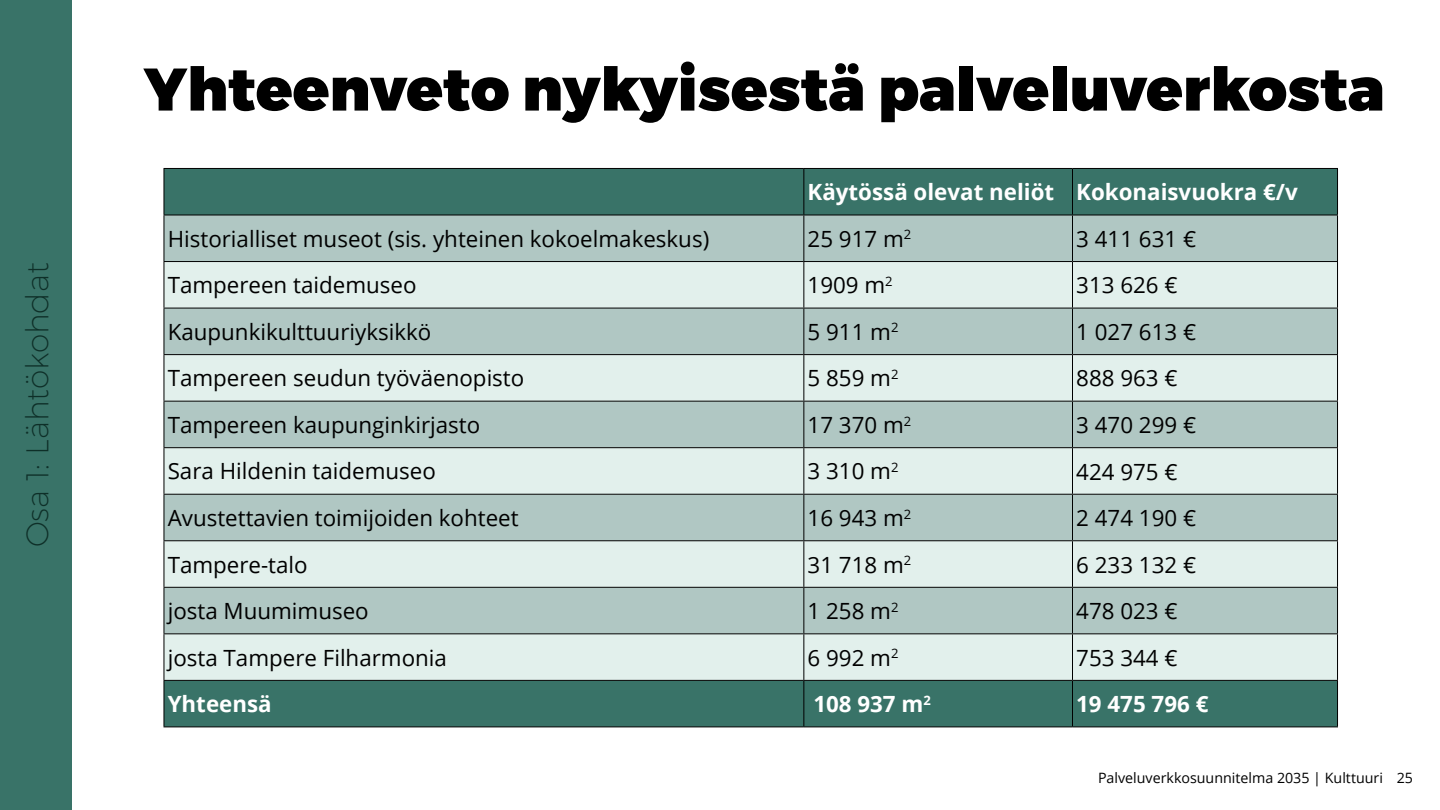
<style>
.page{position:relative;width:1440px;height:810px;background:#fff}
.page>*{position:absolute;margin:0;border:0;box-sizing:border-box;transform-origin:0 0}
.t1{font:900 60px "Montserrat";color:#000}
.t2{font:200 31.5px "Montserrat";color:#0e2f28}
.t3{font:22.35px "Open Sans";color:#000}
.t4{font:700 22.35px "Open Sans";color:#fff}
.t5{font:14.25px "Open Sans";color:#000}
</style>
<div class="page">
<div style="left:0;top:0;width:72px;height:810px;background:#397368"></div>
<div style="left:164px;top:169px;width:1173px;height:557px;background:#397368"></div>
<div style="left:164px;top:216px;width:1173px;height:45px;background:#b0c7c3"></div>
<svg style="left:164px;top:262px;width:1173px;height:418px;background:#cadcd8"></svg>
<hr style="left:164px;top:168px;width:640px;height:1px;background:#000">
<hr style="left:163px;top:169px;width:1px;height:46px;background:#000">
<hr style="left:804px;top:168px;width:268px;height:1px;background:#000">
<hr style="left:803px;top:169px;width:1px;height:46px;background:#000">
<hr style="left:1072px;top:168px;width:266px;height:1px;background:#000">
<hr style="left:1072px;top:169px;width:1px;height:46px;background:#000">
<hr style="left:1337px;top:169px;width:1px;height:46px;background:#000">
<hr style="left:164px;top:215px;width:640px;height:1px;background:#000">
<hr style="left:163px;top:215px;width:1px;height:46px;background:#000">
<hr style="left:804px;top:215px;width:268px;height:1px;background:#000">
<hr style="left:803px;top:215px;width:1px;height:46px;background:#000">
<hr style="left:1072px;top:215px;width:266px;height:1px;background:#000">
<hr style="left:1072px;top:215px;width:1px;height:46px;background:#000">
<hr style="left:1337px;top:215px;width:1px;height:46px;background:#000">
<hr style="left:164px;top:261px;width:640px;height:1px;background:#000">
<hr style="left:163px;top:262px;width:1px;height:46px;background:#000">
<hr style="left:804px;top:261px;width:268px;height:1px;background:#000">
<hr style="left:803px;top:262px;width:1px;height:46px;background:#000">
<hr style="left:1072px;top:261px;width:266px;height:1px;background:#000">
<hr style="left:1072px;top:262px;width:1px;height:46px;background:#000">
<hr style="left:1337px;top:262px;width:1px;height:46px;background:#000">
<hr style="left:164px;top:308px;width:640px;height:1px;background:#000">
<hr style="left:163px;top:309px;width:1px;height:45px;background:#000">
<hr style="left:804px;top:308px;width:268px;height:1px;background:#000">
<hr style="left:803px;top:309px;width:1px;height:45px;background:#000">
<hr style="left:1072px;top:308px;width:266px;height:1px;background:#000">
<hr style="left:1072px;top:309px;width:1px;height:45px;background:#000">
<hr style="left:1337px;top:309px;width:1px;height:45px;background:#000">
<hr style="left:164px;top:354px;width:640px;height:1px;background:#000">
<hr style="left:163px;top:355px;width:1px;height:46px;background:#000">
<hr style="left:804px;top:354px;width:268px;height:1px;background:#000">
<hr style="left:803px;top:355px;width:1px;height:46px;background:#000">
<hr style="left:1072px;top:354px;width:266px;height:1px;background:#000">
<hr style="left:1072px;top:355px;width:1px;height:46px;background:#000">
<hr style="left:1337px;top:355px;width:1px;height:46px;background:#000">
<hr style="left:164px;top:401px;width:640px;height:1px;background:#000">
<hr style="left:163px;top:402px;width:1px;height:45px;background:#000">
<hr style="left:804px;top:401px;width:268px;height:1px;background:#000">
<hr style="left:803px;top:402px;width:1px;height:45px;background:#000">
<hr style="left:1072px;top:401px;width:266px;height:1px;background:#000">
<hr style="left:1072px;top:402px;width:1px;height:45px;background:#000">
<hr style="left:1337px;top:402px;width:1px;height:45px;background:#000">
<hr style="left:164px;top:447px;width:640px;height:1px;background:#000">
<hr style="left:163px;top:448px;width:1px;height:46px;background:#000">
<hr style="left:804px;top:447px;width:268px;height:1px;background:#000">
<hr style="left:803px;top:448px;width:1px;height:46px;background:#000">
<hr style="left:1072px;top:447px;width:266px;height:1px;background:#000">
<hr style="left:1072px;top:448px;width:1px;height:46px;background:#000">
<hr style="left:1337px;top:448px;width:1px;height:46px;background:#000">
<hr style="left:164px;top:494px;width:640px;height:1px;background:#000">
<hr style="left:163px;top:495px;width:1px;height:45px;background:#000">
<hr style="left:804px;top:494px;width:268px;height:1px;background:#000">
<hr style="left:803px;top:495px;width:1px;height:45px;background:#000">
<hr style="left:1072px;top:494px;width:266px;height:1px;background:#000">
<hr style="left:1072px;top:495px;width:1px;height:45px;background:#000">
<hr style="left:1337px;top:495px;width:1px;height:45px;background:#000">
<hr style="left:164px;top:540px;width:640px;height:1px;background:#000">
<hr style="left:163px;top:541px;width:1px;height:46px;background:#000">
<hr style="left:804px;top:540px;width:268px;height:1px;background:#000">
<hr style="left:803px;top:541px;width:1px;height:46px;background:#000">
<hr style="left:1072px;top:540px;width:266px;height:1px;background:#000">
<hr style="left:1072px;top:541px;width:1px;height:46px;background:#000">
<hr style="left:1337px;top:541px;width:1px;height:46px;background:#000">
<hr style="left:164px;top:587px;width:640px;height:1px;background:#000">
<hr style="left:163px;top:588px;width:1px;height:45px;background:#000">
<hr style="left:804px;top:587px;width:268px;height:1px;background:#000">
<hr style="left:803px;top:588px;width:1px;height:45px;background:#000">
<hr style="left:1072px;top:587px;width:266px;height:1px;background:#000">
<hr style="left:1072px;top:588px;width:1px;height:45px;background:#000">
<hr style="left:1337px;top:588px;width:1px;height:45px;background:#000">
<hr style="left:164px;top:633px;width:640px;height:1px;background:#000">
<hr style="left:163px;top:634px;width:1px;height:46px;background:#000">
<hr style="left:804px;top:633px;width:268px;height:1px;background:#000">
<hr style="left:803px;top:634px;width:1px;height:46px;background:#000">
<hr style="left:1072px;top:633px;width:266px;height:1px;background:#000">
<hr style="left:1072px;top:634px;width:1px;height:46px;background:#000">
<hr style="left:1337px;top:634px;width:1px;height:46px;background:#000">
<hr style="left:164px;top:680px;width:640px;height:1px;background:#000">
<hr style="left:163px;top:681px;width:1px;height:45px;background:#000">
<hr style="left:804px;top:680px;width:268px;height:1px;background:#000">
<hr style="left:803px;top:681px;width:1px;height:45px;background:#000">
<hr style="left:1072px;top:680px;width:266px;height:1px;background:#000">
<hr style="left:1072px;top:681px;width:1px;height:45px;background:#000">
<hr style="left:1337px;top:681px;width:1px;height:45px;background:#000">
<hr style="left:164px;top:726px;width:640px;height:1px;background:#000">
<hr style="left:804px;top:726px;width:268px;height:1px;background:#000">
<hr style="left:1072px;top:726px;width:266px;height:1px;background:#000">
<h2 class="t2" style="left:18px;top:547px;width:286px;rotate:-90deg">Osa 1: Lähtökohdat</h2>
<h1 class="t1" style="left:144px;top:52px;width:1242px">Yhteenveto nykyisestä palveluverkosta</h1>
<p class="t4" style="left:808px;top:176px;width:492px">Käytössä olevat neliöt Kokonaisvuokra €/v</p>
<p class="t3" style="left:168px;top:223px;width:543px">Historialliset museot (sis. yhteinen kokoelmakeskus)</p>
<p class="t3" style="left:808px;top:223px;width:105px">25 917 m<sup>2</sup></p>
<p class="t3" style="left:1076px;top:223px;width:122px">3 411 631 €</p>
<p class="t3" style="left:168px;top:270px;width:250px">Tampereen taidemuseo</p>
<p class="t3" style="left:808px;top:270px;width:87px">1909 m<sup>2</sup></p>
<p class="t3" style="left:1076px;top:270px;width:103px">313 626 €</p>
<p class="t3" style="left:168px;top:316px;width:265px">Kaupunkikulttuuriyksikkö</p>
<p class="t3" style="left:808px;top:316px;width:92px">5 911 m<sup>2</sup></p>
<p class="t3" style="left:1076px;top:316px;width:122px">1 027 613 €</p>
<p class="t3" style="left:168px;top:363px;width:358px">Tampereen seudun työväenopisto</p>
<p class="t3" style="left:808px;top:363px;width:92px">5 859 m<sup>2</sup></p>
<p class="t3" style="left:1076px;top:363px;width:103px">888 963 €</p>
<p class="t3" style="left:168px;top:410px;width:314px">Tampereen kaupunginkirjasto</p>
<p class="t3" style="left:808px;top:410px;width:105px">17 370 m<sup>2</sup></p>
<p class="t3" style="left:1076px;top:410px;width:122px">3 470 299 €</p>
<p class="t3" style="left:168px;top:456px;width:270px">Sara Hildenin taidemuseo</p>
<p class="t3" style="left:808px;top:456px;width:92px">3 310 m<sup>2</sup></p>
<p class="t3" style="left:1076px;top:456px;width:103px">424 975 €</p>
<p class="t3" style="left:168px;top:503px;width:352px">Avustettavien toimijoiden kohteet</p>
<p class="t3" style="left:808px;top:503px;width:105px">16 943 m<sup>2</sup></p>
<p class="t3" style="left:1076px;top:503px;width:122px">2 474 190 €</p>
<p class="t3" style="left:168px;top:549px;width:142px">Tampere-talo</p>
<p class="t3" style="left:808px;top:549px;width:105px">31 718 m<sup>2</sup></p>
<p class="t3" style="left:1076px;top:549px;width:122px">6 233 132 €</p>
<p class="t3" style="left:168px;top:596px;width:203px">josta Muumimuseo</p>
<p class="t3" style="left:808px;top:596px;width:92px">1 258 m<sup>2</sup></p>
<p class="t3" style="left:1076px;top:596px;width:103px">478 023 €</p>
<p class="t3" style="left:168px;top:642px;width:281px">josta Tampere Filharmonia</p>
<p class="t3" style="left:808px;top:642px;width:92px">6 992 m<sup>2</sup></p>
<p class="t3" style="left:1076px;top:642px;width:103px">753 344 €</p>
<p class="t4" style="left:168px;top:688px;width:105px">Yhteensä</p>
<p class="t4" style="left:813px;top:688px;width:119px">108 937 m<sup>2</sup></p>
<p class="t4" style="left:1076px;top:688px;width:134px">19 475 796 €</p>
<p class="t5" style="left:1098px;top:768px;width:286px">Palveluverkkosuunnitelma 2035 | Kulttuuri</p>
<p class="t5" style="left:1397px;top:768px;width:18px">25</p>
</div>
